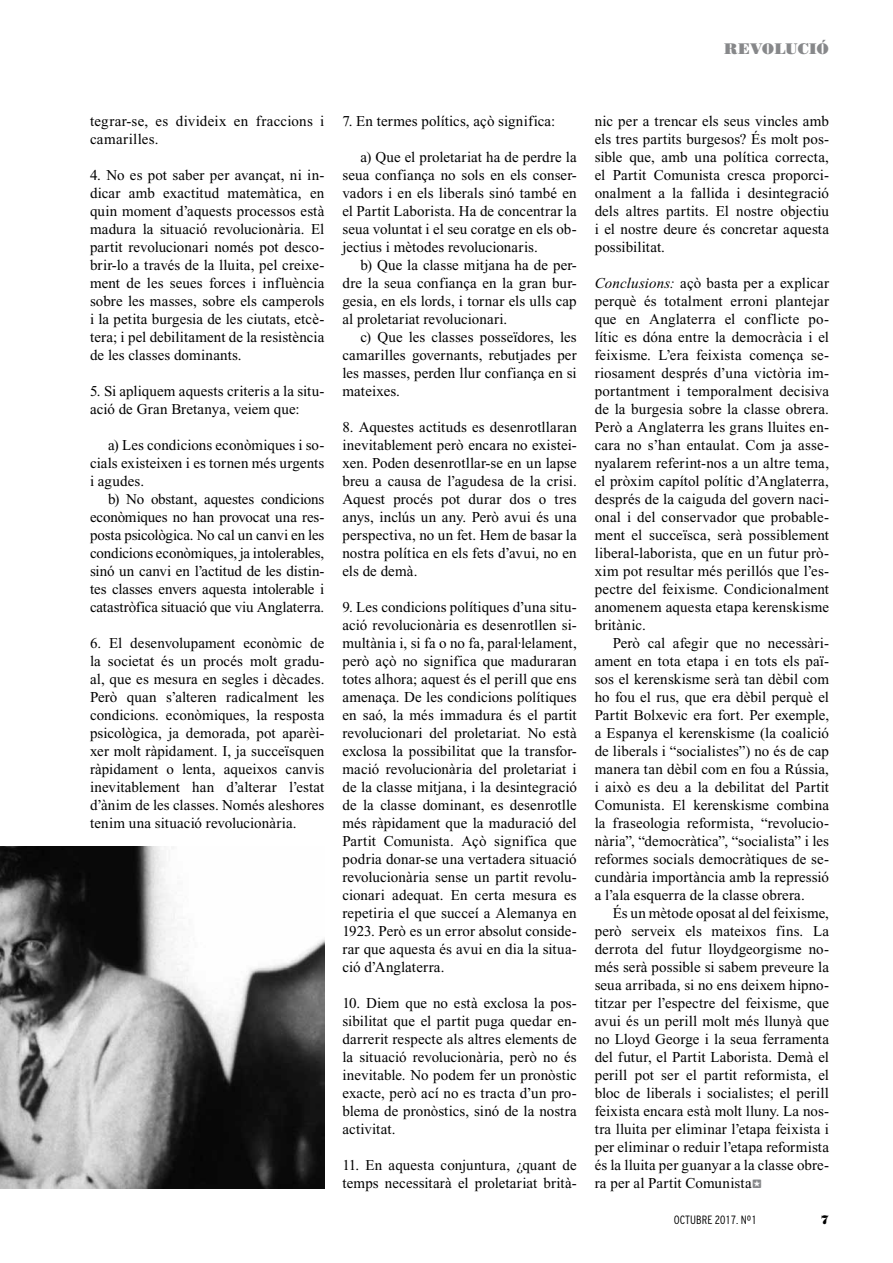
<style>
.page{position:relative;width:893px;height:1263px;background:#fff}
.page>*{position:absolute;margin:0;border:0;box-sizing:border-box;transform-origin:0 0}
.t1{font:15px/18px "Times New Roman";letter-spacing:.005em;color:#000;text-align:justify}
.t2{font:15px "Cg Poster Bodoni";color:#87888a}
.t3{font:300 condensed 12px "Civica 03";color:#000}
.t4{font:12px "Cg Poster Bodoni";color:#000}
.s1{font-style:italic}
</style>
<div class="page">
<img style="left:0;top:846px;width:324px;height:342px">
<p class="t2" style="left:724px;top:40px;width:106px">REVOLUCIÓ</p>
<p class="t1" style="left:90px;top:112px;width:236px">tegrar-se, es divideix en fraccions i camarilles.</p>
<p class="t1" style="left:90px;top:166px;width:236px">4. No es pot saber per avançat, ni in&shy;dicar amb exactitud matemàtica, en quin moment d’aquests processos està madura la situació revolucionària. El partit revolucionari només pot desco&shy;brir-lo a través de la lluita, pel creixe&shy;ment de les seues forces i influència sobre les masses, sobre els camperols i la petita burgesia de les ciutats, etcè&shy;tera; i pel debilitament de la resistència de les classes dominants.</p>
<p class="t1" style="left:90px;top:382px;width:236px">5. Si apliquem aquests criteris a la situ&shy;ació de Gran Bretanya, veiem que:</p>
<p class="t1" style="left:90px;top:436px;width:236px;text-indent:18px">a) Les condicions econòmiques i so&shy;cials existeixen i es tornen més urgents i agudes.</p>
<p class="t1" style="left:90px;top:490px;width:236px;text-indent:18px">b) No obstant, aquestes condicions econòmiques no han provocat una res&shy;posta psicològica. No cal un canvi en les condicions econòmiques, ja intolerables, sinó un canvi en l’actitud de les distin&shy;tes classes envers aquesta intolerable i catastròfica situació que viu Anglaterra.</p>
<p class="t1" style="left:90px;top:634px;width:236px">6. El desenvolupament econòmic de la societat és un procés molt gradu&shy;al, que es mesura en segles i dècades.<br>Però quan s’alteren radicalment les condicions. econòmiques, la resposta psicològica, ja demorada, pot aparèi&shy;xer molt ràpidament. I, ja succeïsquen ràpidament o lenta, aqueixos canvis inevitablement han d’alterar l’estat d’ànim de les classes. Només aleshores tenim una situació revolucionària.</p>
<p class="t1" style="left:342px;top:112px;width:214px">7. En termes polítics, açò significa:</p>
<p class="t1" style="left:342px;top:148px;width:236px;text-indent:18px">a) Que el proletariat ha de perdre la seua confiança no sols en els conser&shy;vadors i en els liberals sinó també en el Partit Laborista. Ha de concentrar la seua voluntat i el seu coratge en els ob&shy;jectius i mètodes revolucionaris.</p>
<p class="t1" style="left:342px;top:256px;width:236px;text-indent:18px">b) Que la classe mitjana ha de per&shy;dre la seua confiança en la gran bur&shy;gesia, en els lords, i tornar els ulls cap al proletariat revolucionari.</p>
<p class="t1" style="left:342px;top:328px;width:236px;text-indent:18px">c) Que les classes posseïdores, les camarilles governants, rebutjades per les masses, perden llur confiança en si mateixes.</p>
<p class="t1" style="left:342px;top:418px;width:236px">8. Aquestes actituds es desenrotllaran inevitablement però encara no existei&shy;xen. Poden desenrotllar-se en un lapse breu a causa de l’agudesa de la crisi.<br>Aquest procés pot durar dos o tres anys, inclús un any. Però avui és una perspectiva, no un fet. Hem de basar la nostra política en els fets d’avui, no en els de demà.</p>
<p class="t1" style="left:342px;top:598px;width:236px">9. Les condicions polítiques d’una situ&shy;ació revolucionària es desenrotllen si&shy;multània i, si fa o no fa, paral·lelament, però açò no significa que maduraran totes alhora; aquest és el perill que ens amenaça. De les condicions polítiques en saó, la més immadura és el partit revolucionari del proletariat. No està exclosa la possibilitat que la transfor&shy;mació revolucionària del proletariat i de la classe mitjana, i la desintegració de la classe dominant, es desenrotlle més ràpidament que la maduració del Partit Comunista. Açò significa que podria donar-se una vertadera situació revolucionària sense un partit revolu&shy;cionari adequat. En certa mesura es repetiria el que succeí a Alemanya en 1923. Però es un error absolut conside&shy;rar que aquesta és avui en dia la situa&shy;ció d’Anglaterra.</p>
<p class="t1" style="left:342px;top:994px;width:236px">10. Diem que no està exclosa la pos&shy;sibilitat que el partit puga quedar en&shy;darrerit respecte als altres elements de la situació revolucionària, però no és inevitable. No podem fer un pronòstic exacte, però ací no es tracta d’un pro&shy;blema de pronòstics, sinó de la nostra activitat.</p>
<p class="t1" style="left:342px;top:1156px;width:236px">11. En aquesta conjuntura, ¿quant de temps necessitarà el proletariat brità-</p>
<p class="t1" style="left:595px;top:112px;width:236px">nic per a trencar els seus vincles amb els tres partits burgesos? És molt pos&shy;sible que, amb una política correcta, el Partit Comunista cresca proporci&shy;onalment a la fallida i desintegració dels altres partits. El nostre objectiu i el nostre deure és concretar aquesta possibilitat.</p>
<p class="t1" style="left:595px;top:274px;width:236px"><span class="s1">Conclusions:</span> açò basta per a explicar perquè és totalment erroni plantejar que en Anglaterra el conflicte po&shy;lític es dóna entre la democràcia i el feixisme. L’era feixista comença se&shy;riosament després d’una victòria im&shy;portantment i temporalment decisiva de la burgesia sobre la classe obrera.<br>Però a Anglaterra les grans lluites en&shy;cara no s’han entaulat. Com ja asse&shy;nyalarem referint-nos a un altre tema, el pròxim capítol polític d’Anglaterra, després de la caiguda del govern naci&shy;onal i del conservador que probable&shy;ment el succeïsca, serà possiblement liberal-laborista, que en un futur prò&shy;xim pot resultar més perillós que l’es&shy;pectre del feixisme. Condicionalment anomenem aquesta etapa kerenskisme britànic.</p>
<p class="t1" style="left:595px;top:634px;width:236px;text-indent:18px">Però cal afegir que no necessàri&shy;ament en tota etapa i en tots els paï&shy;sos el kerenskisme serà tan dèbil com ho fou el rus, que era dèbil perquè el Partit Bolxevic era fort. Per exemple, a Espanya el kerenskisme (la coalició de liberals i “socialistes”) no és de cap manera tan dèbil com en fou a Rússia, i això es deu a la debilitat del Partit Comunista. El kerenskisme combina la fraseologia reformista, “revolucio&shy;nària”, “democràtica”, “socialista” i les reformes socials democràtiques de se&shy;cundària importància amb la repressió a l’ala esquerra de la classe obrera.</p>
<p class="t1" style="left:595px;top:904px;width:236px;text-indent:18px">És un mètode oposat al del feixisme, però serveix els mateixos fins. La derrota del futur lloydgeorgisme no&shy;més serà possible si sabem preveure la seua arribada, si no ens deixem hipno&shy;titzar per l’espectre del feixisme, que avui és un perill molt més llunyà que no Lloyd George i la seua ferramenta del futur, el Partit Laborista. Demà el perill pot ser el partit reformista, el bloc de liberals i socialistes; el perill feixista encara està molt lluny. La nos&shy;tra lluita per eliminar l’etapa feixista i per eliminar o reduir l’etapa reformista és la lluita per guanyar a la classe obre&shy;ra per al Partit Comunista</p>
<p class="t3" style="left:674px;top:1213px;width:84px">OCTUBRE 2017. Nº1</p>
<p class="t4" style="left:821px;top:1212px;width:10px">7</p>
</div>
